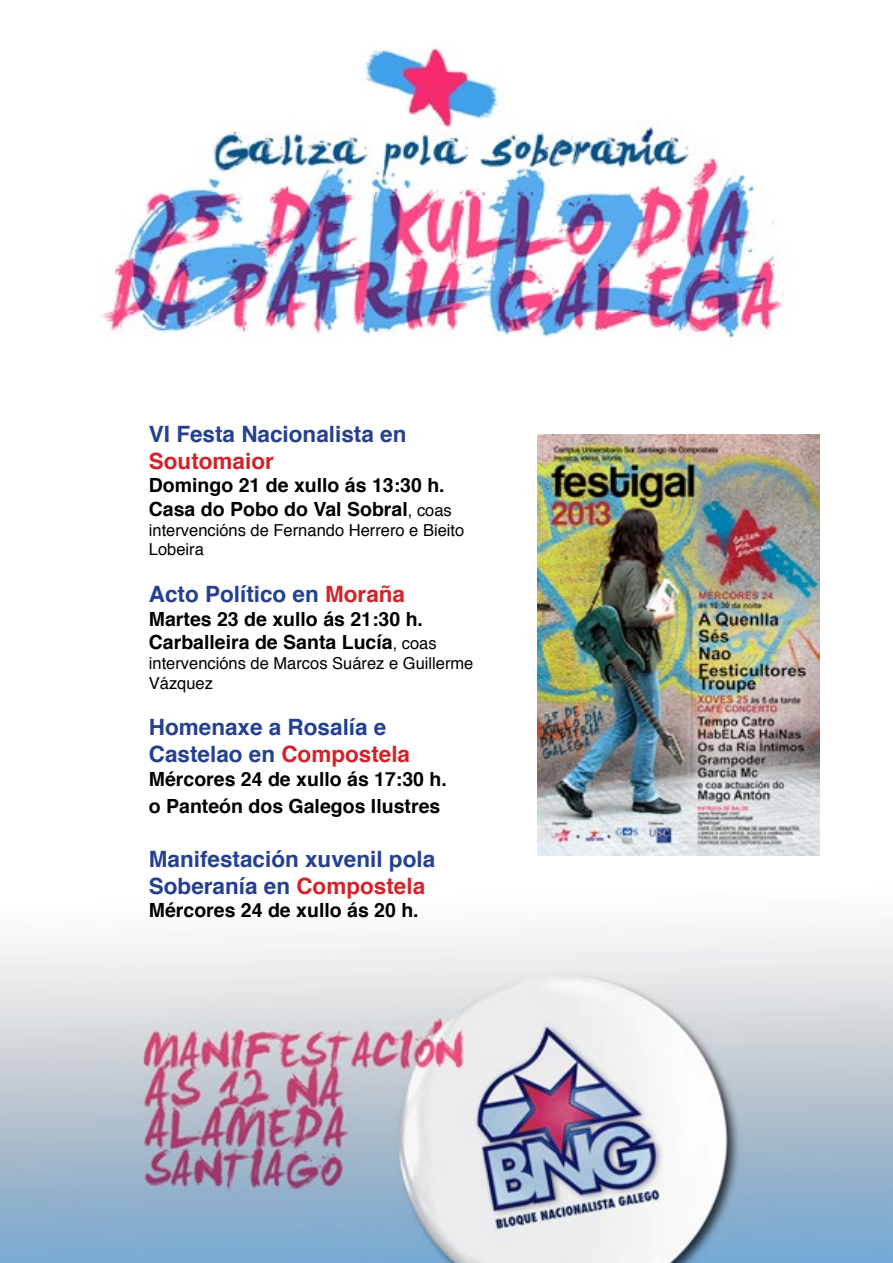
<style>
.page{position:relative;width:893px;height:1263px;background:#fff}
.page>*{position:absolute;margin:0;border:0;box-sizing:border-box;transform-origin:0 0}
.t1{font:700 22.5px/27px "Helvetica";color:#25408f}
.t2{font:700 22.5px "Helvetica";color:#d2232a}
.t3{font:700 19.5px/23.4px "Helvetica";color:#000}
.t4{font:16.5px/19.8px "Helvetica";color:#000}
.s1{font-weight:400;font-size:16.5px}
.s2{color:#d2232a}
</style>
<div class="page">
<img style="left:0;top:48px;width:892px;height:1215px">
<img style="left:538px;top:435px;width:281px;height:420px">
<p class="t1" style="left:149px;top:421px;width:259px">VI Festa Nacionalista en</p>
<p class="t2" style="left:149px;top:443px;width:127px">Soutomaior</p>
<p class="t3" style="left:149px;top:474px;width:304px">Domingo 21 de xullo ás 13:30 h.<br>Casa do Pobo do Val Sobral<span class="s1">, coas</span></p>
<p class="t4" style="left:149px;top:520px;width:317px">intervencións de Fernando Herrero e Bieito<br>Lobeira</p>
<p class="t1" style="left:149px;top:581px;width:258px">Acto Político en <span class="s2">Moraña</span></p>
<p class="t3" style="left:149px;top:607px;width:289px">Martes 23 de xullo ás 21:30 h.<br>Carballeira de Santa Lucía<span class="s1">, coas</span></p>
<p class="t4" style="left:149px;top:654px;width:326px">intervencións de Marcos Suárez e Guillerme<br>Vázquez</p>
<p class="t1" style="left:149px;top:714px;width:263px">Homenaxe a Rosalía e<br>Castelao en <span class="s2">Compostela</span></p>
<p class="t3" style="left:149px;top:766px;width:300px;line-height:27px">Mércores 24 de xullo ás 17:30 h. o Panteón dos Galegos Ilustres</p>
<p class="t1" style="left:149px;top:846px;width:288px">Manifestación xuvenil pola<br>Soberanía en <span class="s2">Compostela</span></p>
<p class="t3" style="left:149px;top:899px;width:271px">Mércores 24 de xullo ás 20 h.</p>
</div>
